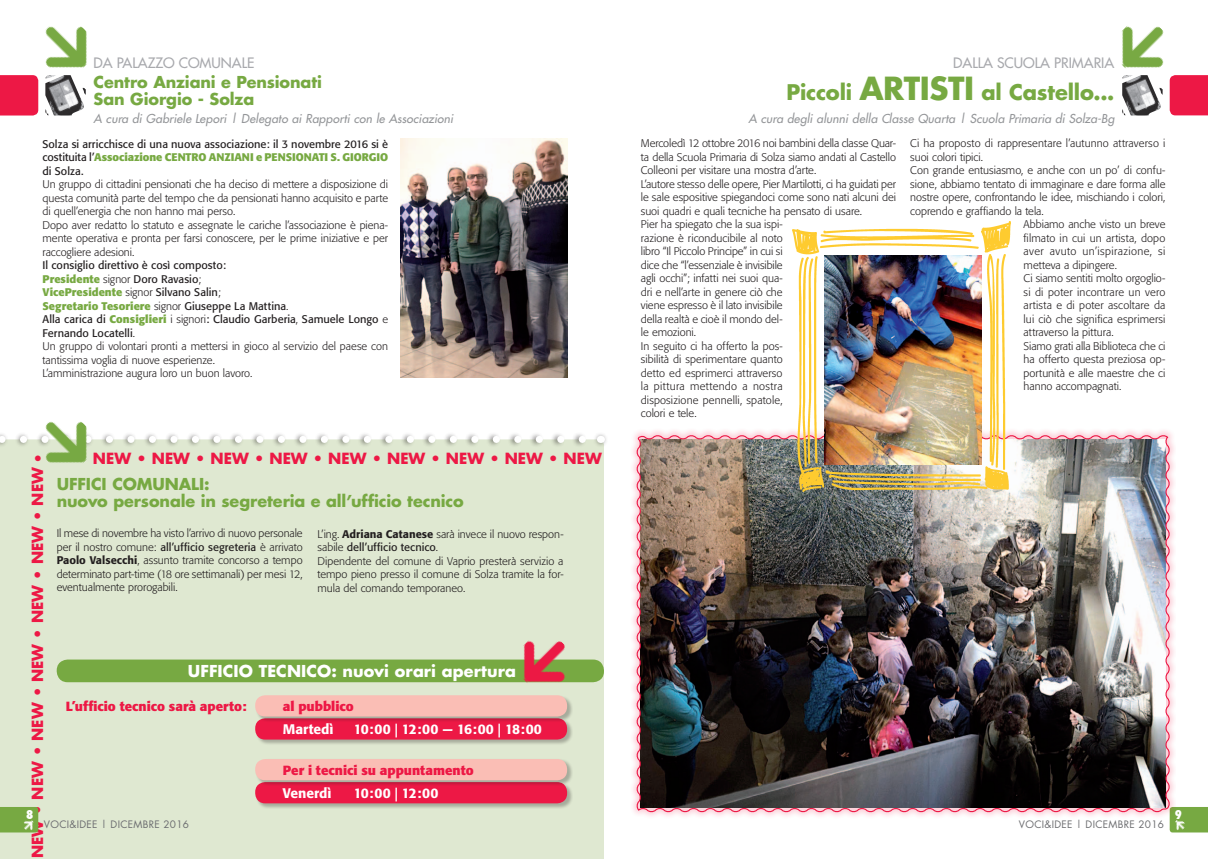
<style>
.page{position:relative;width:1208px;height:859px;background:#fff}
.page>*{position:absolute;margin:0;border:0;box-sizing:border-box;transform-origin:0 0}
.t1{font:700 21px "Futura";letter-spacing:-.01em;color:#77a942}
.t2{font:700 16px/17px "Futura";letter-spacing:-.005em;color:#77a942}
.t3{font:700 16px "Futura";letter-spacing:.005em;color:#fff}
.t4{font:700 15px "Futura";color:#ed1845}
.t5{font:14px "Futura";color:#a8a9ad}
.t6{font:500 13.8px "Formata";color:#fff}
.t7{font:500 13.8px "Formata";letter-spacing:-.025em;color:#fff}
.t8{font:700 13.1px "Formata";color:#ed1845}
.t9{font:italic 12px "Futura";letter-spacing:.01em;color:#939598}
.t10{font:800 condensed 12px "Futura";color:#fff}
.t11{font:300 11px/13.5px "Formata";color:#231f20}
.t12{font:11px/13.5px "Formata";color:#231f20}
.t13{font:700 11px "Formata";color:#77a942}
.t14{font:300 11px "Formata";letter-spacing:.035em;color:#231f20}
.t15{font:10px "Futura";letter-spacing:.03em;color:#6c6d70}
.s1{font-weight:700;color:#77a942}
.s2{font-weight:400}
.s3{font-weight:500}
.s4{font-size:31px}
</style>
<div class="page">
<img style="left:400px;top:139px;width:167px;height:238px">
<div style="left:0;top:447px;width:604px;height:412px;background:#dfe8d1"></div>
<div style="left:0;top:431px;width:608px;height:16px;background:#231f20;opacity:.5"></div>
<svg style="left:0;top:436px;width:590px;height:7px"></svg>
<svg style="left:0;top:807px;width:38px;height:25px"></svg>
<img style="left:21px;top:817px;width:17px;height:17px">
<div style="left:0;top:75px;width:38px;height:41px;background:#ed1845"></div>
<img style="left:45px;top:75px;width:41px;height:41px">
<svg style="left:1169px;top:807px;width:39px;height:25px"></svg>
<img style="left:1170px;top:817px;width:16px;height:16px">
<img style="left:1122px;top:75px;width:40px;height:41px">
<div style="left:1169px;top:75px;width:39px;height:40px;background:#ed1845"></div>
<img style="left:15px;top:421px;width:73px;height:45px">
<img style="left:45px;top:26px;width:42px;height:42px">
<img style="left:1121px;top:26px;width:43px;height:42px">
<div style="left:57px;top:659px;width:547px;height:23px;background:#77a942;border-radius:11px"></div>
<div style="left:255px;top:718px;width:318px;height:27px;background:#231f20;opacity:.3"></div>
<div style="left:255px;top:718px;width:312px;height:21px;background:#ed1845;border-radius:10px"></div>
<div style="left:255px;top:782px;width:318px;height:27px;background:#231f20;opacity:.3"></div>
<div style="left:255px;top:782px;width:312px;height:21px;background:#ed1845;border-radius:10px"></div>
<div style="left:255px;top:695px;width:318px;height:27px;background:#231f20;opacity:.3"></div>
<div style="left:255px;top:695px;width:312px;height:21px;background:#fabeb5;border-radius:10px"></div>
<div style="left:255px;top:759px;width:318px;height:27px;background:#231f20;opacity:.3"></div>
<div style="left:255px;top:759px;width:312px;height:21px;background:#fabeb5;border-radius:10px"></div>
<div style="left:628px;top:426px;width:548px;height:393px;background:#ed1845;opacity:.2"></div>
<img style="left:635px;top:434px;width:536px;height:380px">
<img style="left:793px;top:222px;width:217px;height:269px">
<img style="left:824px;top:255px;width:157px;height:210px">
<img style="left:522px;top:625px;width:73px;height:60px">
<p class="t5" style="left:94px;top:54px;width:128px">DA PALAZZO COMUNALE</p>
<h2 class="t2" style="left:94px;top:73px;width:230px">Centro Anziani e Pensionati<br>San Giorgio - Solza</h2>
<p class="t9" style="left:94px;top:111px;width:361px">A cura di Gabriele Lepori | Delegato ai Rapporti con le Associazioni</p>
<p class="t12" style="left:43px;top:137px;width:347px">Solza si arricchisce di una nuova associazione: il 3 novembre 2016 si è costituita l’<span class="s1">Associazione Centro</span></p>
<p class="t13" style="left:209px;top:150px;width:15px">Anziani</p>
<p class="t13" style="left:256px;top:150px;width:23px">e Pensionati</p>
<p class="t13" style="left:331px;top:150px;width:27px">S. Giorgio</p>
<p class="t12" style="left:43px;top:164px;width:43px">di Solza.</p>
<p class="t11" style="left:43px;top:177px;width:347px">Un gruppo di cittadini pensionati che ha deciso di mettere a disposizione di questa comunità parte del tempo che da pensionati hanno acquisito e parte di quell’energia che non hanno mai perso.<br>Dopo aver redatto lo statuto e assegnate le cariche l’associazione è piena&shy;mente operativa e pronta per farsi conoscere, per le prime iniziative e per raccogliere adesioni.</p>
<p class="t11" style="left:43px;top:258px;width:347px"><span class="s2">Il consiglio direttivo è così composto:<br></span><span class="s1">Presidente</span> signor <span class="s2">Doro Ravasio</span>;<br><span class="s1">VicePresidente</span> signor <span class="s2">Silvano Salin</span>;<br><span class="s1">Segretario Tesoriere</span> signor <span class="s2">Giuseppe La Mattina</span>.<br><span class="s2">Alla carica di</span> <span class="s1">Consiglieri</span> i signori<span class="s2">: Claudio Garberia</span>, <span class="s2">Samuele Longo</span> e <span class="s2">Fernando Locatelli</span>.<br>Un gruppo di volontari pronti a mettersi in gioco al servizio del paese con tantissima voglia di nuove esperienze.<br>L’amministrazione augura loro un buon lavoro.</p>
<h3 class="t4" style="left:33px;top:448px;width:12px">•</h3>
<h3 class="t4" style="left:93px;top:448px;width:510px">new • new • new • new • new • new • new • new • new</h3>
<h3 class="t4" style="left:27px;top:858px;width:393px;rotate:-90deg">new • new • new • new • new • new • new</h3>
<h2 class="t2" style="left:57px;top:475px;width:408px;text-indent:56px">comunali :<br>nuovo personale in segreteria e all’ufficio tecnico</h2>
<h2 class="t2" style="left:57px;top:475px;width:21px">Uffici</h2>
<p class="t11" style="left:57px;top:527px;width:247px;text-align:justify">Il mese di novembre ha visto l’arrivo di nuovo personale per il nostro comune: <span class="s2">all’ufficio segreteria</span> è arrivato <span class="s3">Paolo Valsecchi</span>, assunto tramite concorso a tempo determinato part-time (18 ore settimanali) per mesi 12, eventualmente prorogabili.</p>
<p class="t11" style="left:317px;top:527px;width:247px">L’ing. <span class="s3">Adriana Catanese</span> sarà invece il nuovo respon&shy;sabile <span class="s2">dell’ufficio tecnico</span>.<br>Dipendente del comune di Vaprio presterà servizio a tempo pieno presso il comune di Solza tramite la for&shy;mula del comando temporaneo.</p>
<h2 class="t3" style="left:188px;top:660px;width:23px">Ufficio</h2>
<h2 class="t3" style="left:259px;top:660px;width:53px">Tecnico</h2>
<h2 class="t3" style="left:331px;top:660px;width:186px">: nuovi orari apertura</h2>
<p class="t8" style="left:283px;top:698px;width:72px">al pubblico</p>
<p class="t6" style="left:283px;top:721px;width:52px">Martedì</p>
<p class="t7" style="left:354px;top:721px;width:190px">10:00 | 12:00 — 16:00 | 18:00</p>
<p class="t8" style="left:283px;top:762px;width:192px">Per i tecnici su appuntamento</p>
<p class="t6" style="left:283px;top:784px;width:50px">Venerdì</p>
<p class="t6" style="left:354px;top:784px;width:86px">10:00 | 12:00</p>
<p class="t8" style="left:66px;top:698px;width:182px">L’ufficio tecnico sarà aperto:</p>
<p class="t10" style="left:26px;top:807px;width:9px">8</p>
<p class="t15" style="left:44px;top:818px;width:147px">VOCI&amp;IDEE | DICEMBRE 2016</p>
<p class="t5" style="left:953px;top:54px;width:54px">DALLA SCU</p>
<p class="t5" style="left:1023px;top:54px;width:93px">OLA PRIMARIA</p>
<h1 class="t1" style="left:786px;top:78px;width:132px">Piccoli <span class="s4">Artisti</span></h1>
<h1 class="t1" style="left:981px;top:78px;width:134px">al Castello...</h1>
<p class="t9" style="left:748px;top:111px;width:367px">A cura degli alunni della Classe Quarta | Scuola Primaria di Solza-Bg</p>
<p class="t11" style="left:641px;top:137px;width:257px">Mercoledì 12 ottobre 2016 noi bambini della classe Quar&shy;ta della Scuola Primaria di Solza siamo andati al Castello Colleoni per visitare una mostra d’arte.<br>L’autore stesso delle opere, Pier Martilotti, ci ha guidati per le sale espositive spiegandoci come sono nati alcuni dei suoi quadri e quali tecniche ha pensato di usare.<br>Pier ha spiegato che la sua ispi-<br>razione è riconducibile al noto<br>libro “Il Piccolo Principe” in cui si<br>dice che “l’essenziale è invisibile<br>agli occhi”; infatti nei suoi qua-<br>dri e nell’arte in genere ciò che<br>viene espresso è il lato invisibile<br>della realtà e cioè il mondo del-<br>le emozioni.<br>In seguito ci ha offerto la pos-<br>sibilità di sperimentare quanto<br>detto ed esprimerci attraverso<br>la pittura mettendo a nostra<br>disposizione pennelli, spatole,<br>colori e tele.</p>
<p class="t11" style="left:910px;top:137px;width:257px">Ci ha proposto di rappresentare l’autunno attraverso i</p>
<p class="t11" style="left:910px;top:150px;width:74px">suoi colori tipici.</p>
<p class="t11" style="left:910px;top:164px;width:257px">Con grande entusiasmo, e anche con un po’ di confu-</p>
<p class="t11" style="left:910px;top:177px;width:257px">sione, abbiamo tentato di immaginare e dare forma alle</p>
<p class="t11" style="left:910px;top:191px;width:257px">nostre opere, confrontando le idee, mischiando i colori,</p>
<p class="t11" style="left:910px;top:204px;width:135px">coprendo e graffiando la tela.</p>
<p class="t11" style="left:1023px;top:218px;width:143px">Abbiamo anche visto un breve</p>
<p class="t11" style="left:1023px;top:231px;width:143px">filmato in cui un artista, dopo</p>
<p class="t14" style="left:1023px;top:245px;width:143px">aver avuto un’ispirazione, si</p>
<p class="t11" style="left:1023px;top:258px;width:95px">metteva a dipingere.</p>
<p class="t11" style="left:1023px;top:272px;width:143px">Ci siamo sentiti molto orgoglio-</p>
<p class="t11" style="left:1023px;top:285px;width:143px">si di poter incontrare un vero</p>
<p class="t11" style="left:1023px;top:299px;width:143px">artista e di poter ascoltare da</p>
<p class="t11" style="left:1023px;top:312px;width:143px">lui ciò che significa esprimersi</p>
<p class="t11" style="left:1023px;top:326px;width:91px">attraverso la pittura.</p>
<p class="t11" style="left:1023px;top:339px;width:143px">Siamo grati alla Biblioteca che ci</p>
<p class="t11" style="left:1023px;top:353px;width:143px">ha offerto questa preziosa op-</p>
<p class="t11" style="left:1023px;top:366px;width:143px">portunità e alle maestre che ci</p>
<p class="t11" style="left:1023px;top:380px;width:99px">hanno accompagnati.</p>
<p class="t15" style="left:1019px;top:818px;width:147px">VOCI&amp;IDEE | DICEMBRE 2016</p>
<p class="t10" style="left:1174px;top:807px;width:9px">9</p>
</div>
